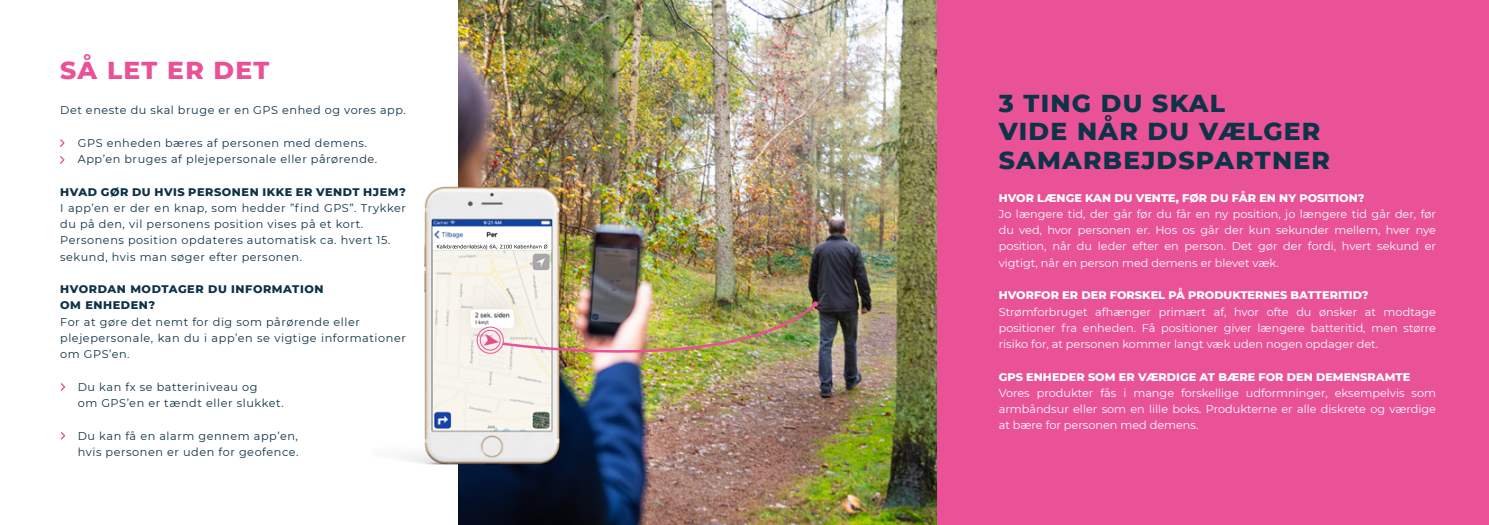
<style>
.page{position:relative;width:1489px;height:525px;background:#fff}
.page>*{position:absolute;margin:0;border:0;box-sizing:border-box;transform-origin:0 0}
.t1{font:800 25px/28.8px "Montserrat";letter-spacing:.05em;color:#0e3247}
.t2{font:800 25px "Montserrat";letter-spacing:.05em;color:#e95297}
.t3{font:11.25px/16.2px "Montserrat";color:#fff;text-align:justify}
.t4{font:11.25px/16.2px "Montserrat";letter-spacing:.05em;color:#0e3247}
.t5{font:800 11.25px "Montserrat";color:#fff}
.t6{font:800 11.25px/16.2px "Montserrat";letter-spacing:.05em;color:#0e3247}
</style>
<div class="page">
<img style="left:458px;top:0;width:479px;height:524px">
<svg style="left:60px;top:139px;width:5px;height:8px"></svg>
<svg style="left:60px;top:383px;width:5px;height:8px"></svg>
<svg style="left:60px;top:156px;width:5px;height:8px"></svg>
<svg style="left:60px;top:432px;width:5px;height:7px"></svg>
<img style="left:402px;top:162px;width:304px;height:327px">
<div style="left:477px;top:326px;width:26px;height:27px;border:1px solid #e95297;border-radius:50%"></div>
<div style="left:480px;top:330px;width:20px;height:20px;border:1px solid #e95297;border-radius:50%"></div>
<svg style="left:435px;top:244px;width:115px;height:6px"></svg>
<svg style="left:437px;top:244px;width:110px;height:5px"></svg>
<div style="left:937px;top:0;width:551px;height:524px;background:#e95297"></div>
<img style="left:500px;top:301px;width:318px;height:76px">
<h1 class="t2" style="left:60px;top:52px;width:211px">SÅ LET ER DET</h1>
<p class="t4" style="left:60px;top:102px;width:347px">Det eneste du skal bruge er en GPS enhed og vores app.</p>
<p class="t4" style="left:78px;top:134px;width:301px">GPS enheden bæres af personen med demens.<br>App’en bruges af plejepersonale eller pårørende.</p>
<p class="t6" style="left:60px;top:183px;width:347px">HVAD GØR DU HVIS PERSONEN IKKE ER VENDT HJEM?</p>
<p class="t4" style="left:60px;top:199px;width:347px">I app’en er der en knap, som hedder ”find GPS”. Trykker du på den, vil personens position vises på et kort.<br>Personens position opdateres automatisk ca. hvert 15. sekund, hvis man søger efter personen.</p>
<p class="t6" style="left:60px;top:280px;width:265px">HVORDAN MODTAGER DU INFORMATION<br>OM ENHEDEN?</p>
<p class="t4" style="left:60px;top:313px;width:347px">For at gøre det nemt for dig som pårørende eller plejepersonale, kan du i app’en se vigtige informationer om GPS’en.</p>
<p class="t4" style="left:78px;top:378px;width:208px">Du kan fx se batteriniveau og<br>om GPS’en er tændt eller slukket.</p>
<p class="t4" style="left:78px;top:426px;width:222px">Du kan få en alarm gennem app’en, hvis personen er uden for geofence.</p>
<h1 class="t1" style="left:998px;top:87px;width:333px">3 TING DU SKAL<br>VIDE NÅR DU VÆLGER<br>SAMARBEJDSPARTNER</h1>
<p class="t5" style="left:998px;top:189px;width:367px">HVOR LÆNGE KAN DU VENTE, FØR DU FÅR EN NY POSITION?</p>
<p class="t3" style="left:998px;top:205px;width:439px">Jo længere tid, der går før du får en ny position, jo længere tid går der, før du ved, hvor personen er. Hos os går der kun sekunder mellem, hver nye position, når du leder efter en person. Det gør der fordi, hvert sekund er vigtigt, når en person med demens er blevet væk.</p>
<p class="t5" style="left:998px;top:287px;width:371px">HVORFOR ER DER FORSKEL PÅ PRODUKTERNES BATTERITID?</p>
<p class="t3" style="left:998px;top:303px;width:439px">Strømforbruget afhænger primært af, hvor ofte du ønsker at modtage positioner fra enheden. Få positioner giver længere batteritid, men større risiko for, at personen kommer langt væk uden nogen opdager det.</p>
<p class="t5" style="left:998px;top:368px;width:413px">GPS ENHEDER SOM ER VÆRDIGE AT BÆRE FOR DEN DEMENSRAMTE</p>
<p class="t3" style="left:998px;top:384px;width:439px">Vores produkter fås i mange forskellige udformninger, eksempelvis som armbåndsur eller som en lille boks. Produkterne er alle diskrete og værdige at bære for personen med demens.</p>
</div>
